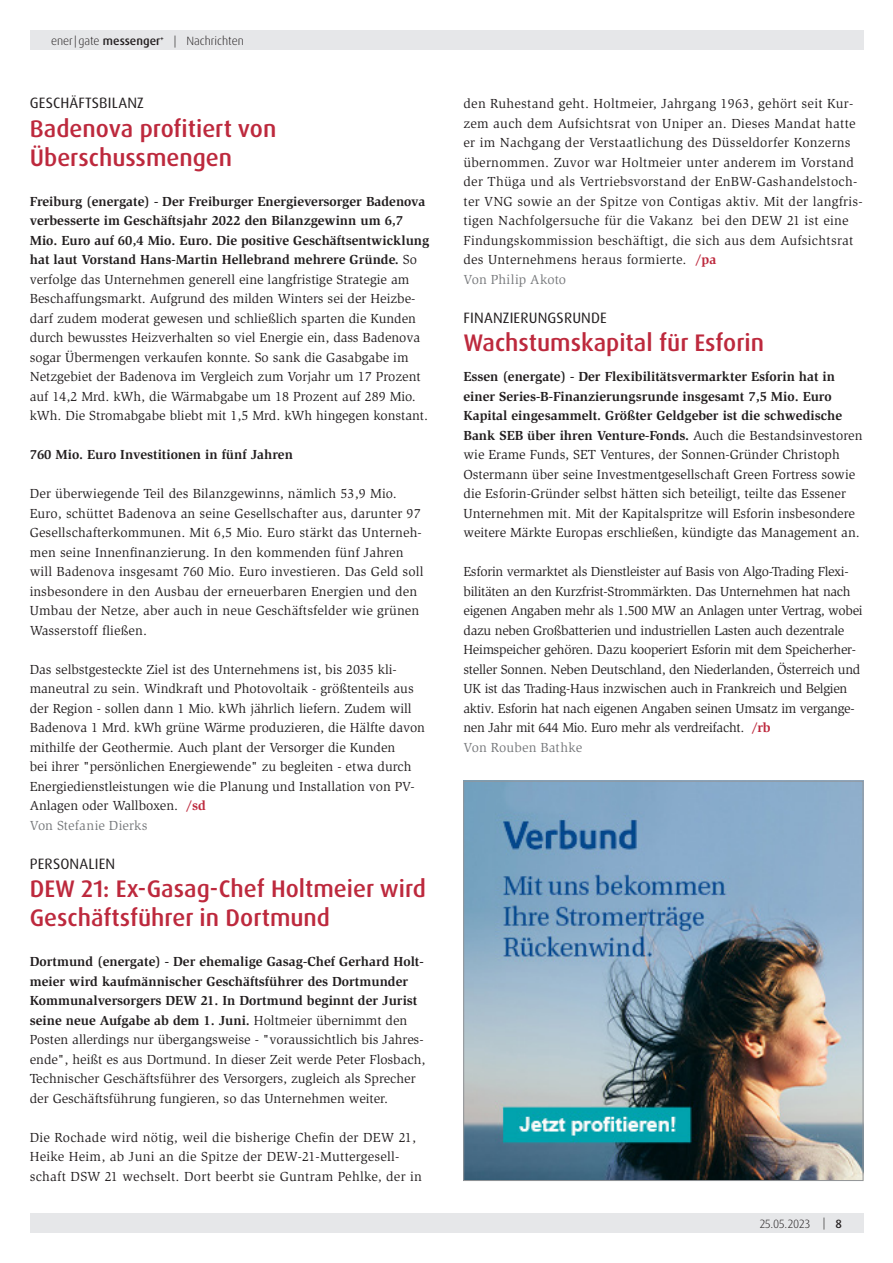
<style>
.page{position:relative;width:893px;height:1263px;background:#fff}
.page>*{position:absolute;margin:0;border:0;box-sizing:border-box;transform-origin:0 0}
.Headline{font:500 24px/28.8px "Dax Pro";color:#bd293d}
.Dachzeile{font:15px "Dax Pro";letter-spacing:.01em;color:#231f20}
.Fließtext{font:13.5px/19.5px "Slimbach Std";color:#231f20}
.Fließtext-2{font:13.5px/19.5px "Slimbach Std";letter-spacing:.02em;color:#231f20}
.Fließtext-3{font:13.5px/19.5px "Slimbach Std";letter-spacing:-.02em;color:#231f20}
.Autor{font:13.5px "Slimbach Std";letter-spacing:.005em;color:#76787b}
.Zwischenüberschrift{font:700 13.5px "Slimbach Std";color:#231f20}
.t1{font:300 12px "Dax Pro";color:#231f20}
.s1{font-weight:500}
.s2{font-weight:700}
.s3{font-weight:700;color:#bd293d}
</style>
<div class="page">
<div style="left:30px;top:1214px;width:833px;height:19px;background:#e6e7e9"></div>
<div style="left:30px;top:30px;width:833px;height:20px;background:#e6e7e9"></div>
<img style="left:465px;top:783px;width:396px;height:396px">
<p class="t1" style="left:51px;top:33px;width:194px">ener|gate <span class="s1">messenger</span><sup>+</sup> | Nachrichten</p>
<p class="Dachzeile" style="left:30px;top:93px;width:116px">GESCHÄFTSBILANZ</p>
<p class="Headline" style="left:30px;top:114px;width:248px">Badenova profitiert von<br>Überschussmengen</p>
<p class="Fließtext" style="left:30px;top:191px;width:401px"><span class="s2">Freiburg (energate) - Der Freiburger Energieversorger Badenova verbesserte im Geschäftsjahr 2022 den Bilanzgewinn um 6,7<br>Mio. Euro auf 60,4 Mio. Euro. Die positive Geschäftsentwicklung hat laut Vorstand Hans-Martin Hellebrand mehrere Gründe.</span> So verfolge das Unternehmen generell eine langfristige Strategie am Beschaffungsmarkt. Aufgrund des milden Winters sei der Heizbe&shy;darf zudem moderat gewesen und schließlich sparten die Kunden durch bewusstes Heizverhalten so viel Energie ein, dass Badenova sogar Übermengen verkaufen konnte. So sank die Gasabgabe im Netzgebiet der Badenova im Vergleich zum Vorjahr um 17 Prozent auf 14,2 Mrd. kWh, die Wärmabgabe um 18 Prozent auf 289 Mio. kWh. Die Stromabgabe bliebt mit 1,5 Mrd. kWh hingegen konstant.</p>
<p class="Zwischenüberschrift" style="left:30px;top:446px;width:265px">760 Mio. Euro Investitionen in fünf Jahren</p>
<p class="Fließtext" style="left:30px;top:484px;width:395px">Der überwiegende Teil des Bilanzgewinns, nämlich 53,9 Mio.<br>Euro, schüttet Badenova an seine Gesellschafter aus, darunter 97<br>Gesellschafterkommunen. Mit 6,5 Mio. Euro stärkt das Unterneh&shy;men seine Innenfinanzierung. In den kommenden fünf Jahren will Badenova insgesamt 760 Mio. Euro investieren. Das Geld soll insbesondere in den Ausbau der erneuerbaren Energien und den Umbau der Netze, aber auch in neue Geschäftsfelder wie grünen Wasserstoff fließen.</p>
<p class="Fließtext" style="left:30px;top:659px;width:397px">Das selbstgesteckte Ziel ist des Unternehmens ist, bis 2035 kli&shy;maneutral zu sein. Windkraft und Photovoltaik - größtenteils aus der Region - sollen dann 1 Mio. kWh jährlich liefern. Zudem will Badenova 1 Mrd. kWh grüne Wärme produzieren, die Hälfte davon mithilfe der Geothermie. Auch plant der Versorger die Kunden<br>bei ihrer "persönlichen Energiewende" zu begleiten - etwa durch Energiedienstleistungen wie die Planung und Installation von PV-Anlagen oder Wallboxen. <span class="s3">/sd</span></p>
<p class="Autor" style="left:30px;top:817px;width:119px">Von Stefanie Dierks</p>
<p class="Dachzeile" style="left:30px;top:854px;width:87px">PERSONALIEN</p>
<p class="Headline" style="left:30px;top:875px;width:398px">DEW 21: Ex-Gasag-Chef Holtmeier wird<br>Geschäftsführer in Dortmund</p>
<p class="Fließtext" style="left:30px;top:952px;width:397px"><span class="s2">Dortmund (energate) - Der ehemalige Gasag-Chef Gerhard Holt&shy;meier wird kaufmännischer Geschäftsführer des Dortmunder Kommunalversorgers DEW 21. In Dortmund beginnt der Jurist seine neue Aufgabe ab dem 1. Juni.</span> Holtmeier übernimmt den Posten allerdings nur übergangsweise - "voraussichtlich bis Jahres&shy;ende", heißt es aus Dortmund. In dieser Zeit werde Peter Flosbach, Technischer Geschäftsführer des Versorgers, zugleich als Sprecher der Geschäftsführung fungieren, so das Unternehmen weiter.</p>
<p class="Fließtext-2" style="left:30px;top:1127px;width:394px">Die Rochade wird nötig, weil die bisherige Chefin der DEW 21,<br>Heike Heim, ab Juni an die Spitze der DEW-21-Muttergesell&shy;schaft DSW 21 wechselt. Dort beerbt sie Guntram Pehlke, der in</p>
<p class="Fließtext-2" style="left:463px;top:94px;width:401px">den Ruhestand geht. Holtmeier, Jahrgang 1963, gehört seit Kur&shy;zem auch dem Aufsichtsrat von Uniper an. Dieses Mandat hatte er im Nachgang der Verstaatlichung des Düsseldorfer Konzerns übernommen. Zuvor war Holtmeier unter anderem im Vorstand der Thüga und als Vertriebsvorstand der EnBW-Gashandelstoch&shy;ter VNG sowie an der Spitze von Contigas aktiv. Mit der langfris&shy;tigen Nachfolgersuche für die Vakanz bei den DEW 21 ist eine Findungskommission beschäftigt, die sich aus dem Aufsichtsrat des Unternehmens heraus formierte. <span class="s3">/pa</span></p>
<p class="Autor" style="left:463px;top:271px;width:104px">Von Philip Akoto</p>
<p class="Dachzeile" style="left:464px;top:308px;width:145px">FINANZIERUNGSRUNDE</p>
<p class="Headline" style="left:463px;top:329px;width:302px">Wachstumskapital für Esforin</p>
<p class="Fließtext" style="left:463px;top:367px;width:400px"><span class="s2">Essen (energate) - Der Flexibilitätsvermarkter Esforin hat in einer Series-B-Finanzierungsrunde insgesamt 7,5 Mio. Euro Kapital eingesammelt. Größter Geldgeber ist die schwedische Bank SEB über ihren Venture-Fonds.</span> Auch die Bestandsinvestoren wie Erame Funds, SET Ventures, der Sonnen-Gründer Christoph Ostermann über seine Investmentgesellschaft Green Fortress sowie die Esforin-Gründer selbst hätten sich beteiligt, teilte das Essener Unternehmen mit. Mit der Kapitalspritze will Esforin insbesondere weitere Märkte Europas erschließen, kündigte das Management an.</p>
<p class="Fließtext-3" style="left:463px;top:562px;width:401px">Esforin vermarktet als Dienstleister auf Basis von Algo-Trading Flexi&shy;bilitäten an den Kurzfrist-Strommärkten. Das Unternehmen hat nach eigenen Angaben mehr als 1.500 MW an Anlagen unter Vertrag, wobei dazu neben Großbatterien und industriellen Lasten auch dezentrale Heimspeicher gehören. Dazu kooperiert Esforin mit dem Speicherher&shy;steller Sonnen. Neben Deutschland, den Niederlanden, Österreich und UK ist das Trading-Haus inzwischen auch in Frankreich und Belgien aktiv. Esforin hat nach eigenen Angaben seinen Umsatz im vergange&shy;nen Jahr mit 644 Mio. Euro mehr als verdreifacht. <span class="s3">/rb</span></p>
<p class="Autor" style="left:463px;top:739px;width:120px">Von Rouben Bathke</p>
<p class="t1" style="left:760px;top:1216px;width:52px">25.05.2023</p>
<p class="t1" style="left:823px;top:1215px;width:20px">| <span class="s1">8</span></p>
</div>
